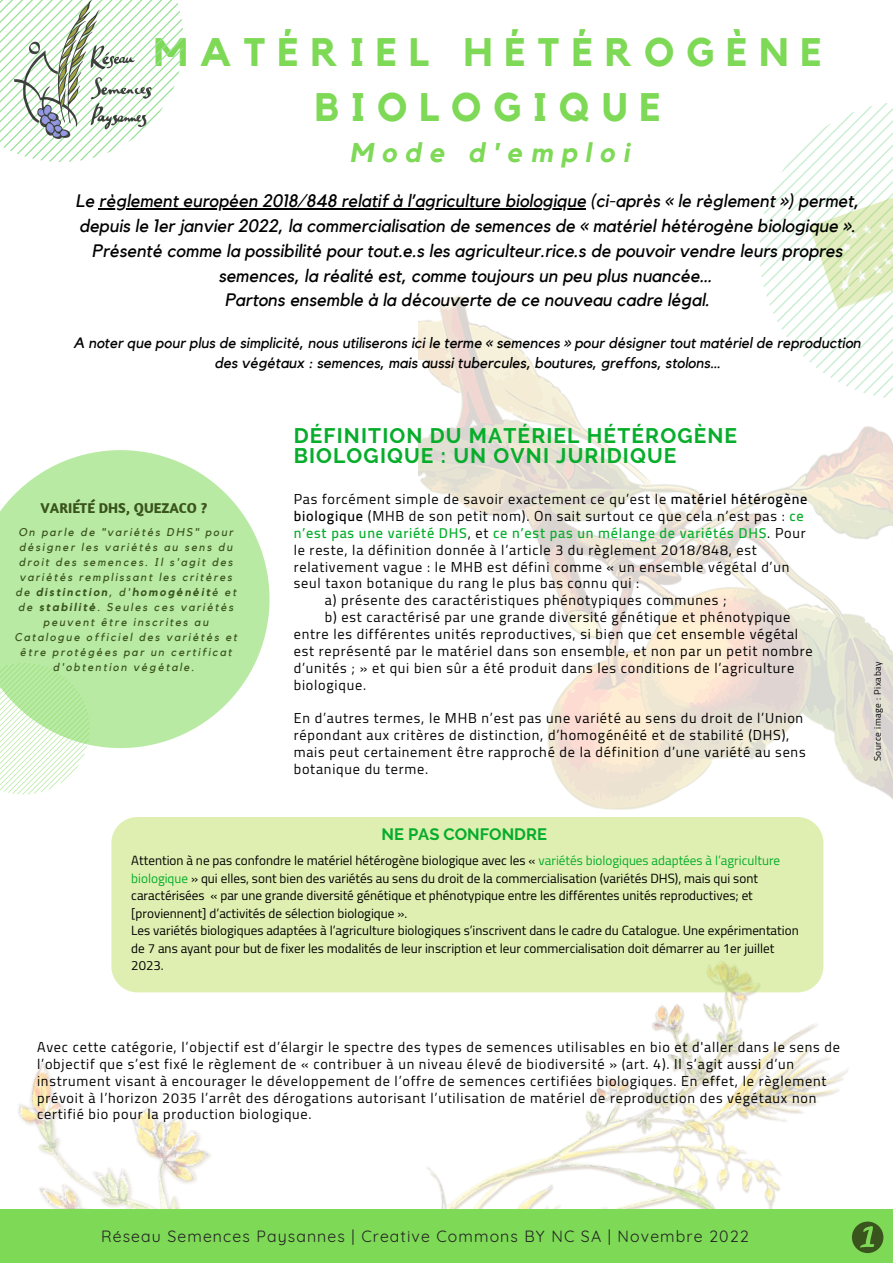
<style>
.page{position:relative;width:893px;height:1264px;background:#fff}
.page>*{position:absolute;margin:0;border:0;box-sizing:border-box;transform-origin:0 0}
.t1{font:700 39.6px/55.1px "Kollektif";letter-spacing:.3em;color:#7ed957;text-align:center}
.t2{font:italic 700 27px "Kollektif";letter-spacing:.3em;color:#7ed957}
.t3{font:700 21px/20.9px "Raleway";letter-spacing:.055em;color:#06ad2b}
.t4{font:italic 18px/24.8px "Kollektif";color:#000;text-align:center}
.t5{font:700 16.5px "Raleway";color:#06ad2b}
.t6{font:15.9px "Quicksand";letter-spacing:.07em;color:#222}
.t7{font:italic 15px/20.2px "Kollektif";color:#000;text-align:center}
.t8{font:700 14.55px "Amaranth";color:#3a541d}
.t9{font:14.25px/16.8px "Cairo";letter-spacing:.055em;color:#000}
.t10{font:600 14.25px "Cairo";letter-spacing:.055em;color:#06ad2b}
.t11{font:13.2px/17.5px "Cairo";color:#000}
.t12{font:italic 11.25px/15px "Kollektif";letter-spacing:.16em;color:#3a541d;text-align:center}
.t13{font:9.3px "Cairo";letter-spacing:.055em;color:#000}
.s1{font-weight:700}
.s2{font-weight:600}
.s3{font-weight:600;color:#06ad2b}
.s4{font-weight:400;color:#000}
.s5{color:#06ad2b}
</style>
<div class="page">
<img style="left:336px;top:877px;width:513px;height:332px">
<img style="left:18px;top:1061px;width:193px;height:148px">
<div style="left:0;top:1209px;width:892px;height:53px;background:#7ed957"></div>
<img style="left:419px;top:295px;width:473px;height:574px">
<svg style="left:759px;top:103px;width:133px;height:295px"></svg>
<svg style="left:0;top:0;width:183px;height:162px"></svg>
<img style="left:14px;top:0;width:137px;height:138px">
<div style="left:111px;top:817px;width:712px;height:175px;background:#dfefb1;border-radius:26px"></div>
<svg style="left:0;top:748px;width:86px;height:46px"></svg>
<svg style="left:0;top:450px;width:269px;height:298px;fill:#b8eaa3"></svg>
<img style="left:809px;top:193px;width:83px;height:116px">
<hr style="left:99px;top:208px;width:487px;height:1px;background:#000">
<svg style="left:852px;top:1221px;width:31px;height:31px"></svg>
<h1 class="t1" style="left:154px;top:26px;width:669px">MATÉRIEL HÉTÉROGÈNE<br>BIOLOGIQUE</h1>
<h2 class="t2" style="left:350px;top:140px;width:281px">Mode d'emploi</h2>
<p class="t4" style="left:75px;top:189px;width:784px">Le règlement européen 2018/848 relatif à l’agriculture biologique (ci-après « le règlement ») permet, depuis le 1er janvier 2022, la commercialisation de semences de « matériel hétérogène biologique ».<br>Présenté comme la possibilité pour tout.e.s les agriculteur.rice.s de pouvoir vendre leurs propres semences, la réalité est, comme toujours un peu plus nuancée…<br>Partons ensemble à la découverte de ce nouveau cadre légal.</p>
<p class="t7" style="left:73px;top:333px;width:788px">A noter que pour plus de simplicité, nous utiliserons ici le terme « semences » pour désigner tout matériel de reproduction des végétaux : semences, mais aussi tubercules, boutures, greffons, stolons…</p>
<p class="t8" style="left:41px;top:499px;width:168px">VARIÉTÉ DHS, QUEZACO ?</p>
<p class="t12" style="left:14px;top:525px;width:224px">On parle de "variétés DHS" pour désigner les variétés au sens du droit des semences. Il s'agit des variétés remplissant les critères de <span class="s1">distinction</span>, d'<span class="s1">homogénéit</span>é et de <span class="s1">stabilité</span>. Seules ces variétés peuvent être inscrites au<br>Catalogue officiel des variétés et être protégées par un certificat d'obtention végétale.</p>
<h3 class="t3" style="left:294px;top:425px;width:445px">DÉFINITION DU MATÉRIEL HÉTÉROGÈNE<br>BIOLOGIQUE : UN OVNI JURIDIQUE</h3>
<p class="t9" style="left:294px;top:491px;width:515px">Pas forcément simple de savoir exactement ce qu’est le <span class="s2">matériel hétérogène</span></p>
<p class="t9" style="left:294px;top:507px;width:511px"><span class="s2">biologique</span> (MHB de son petit nom). On sait surtout ce que cela n’est pas : <span class="s3">ce</span></p>
<p class="t10" style="left:294px;top:524px;width:513px">n’est pas une variété DHS<span class="s4">, et</span> ce n’est pas un mélange de variétés DHS<span class="s4">. Pour</span></p>
<p class="t9" style="left:294px;top:541px;width:464px">le reste, la définition donnée à l’article 3 du règlement 2018/848, est</p>
<p class="t9" style="left:294px;top:558px;width:497px">relativement vague : le MHB est défini comme « un ensemble végétal d’un</p>
<p class="t9" style="left:294px;top:575px;width:347px">seul taxon botanique du rang le plus bas connu qui :</p>
<p class="t9" style="left:325px;top:592px;width:403px">a) présente des caractéristiques phénotypiques communes ;</p>
<p class="t9" style="left:325px;top:609px;width:467px">b) est caractérisé par une grande diversité génétique et phénotypique</p>
<p class="t9" style="left:294px;top:625px;width:506px">entre les différentes unités reproductives, si bien que cet ensemble végétal</p>
<p class="t9" style="left:294px;top:642px;width:520px">est représenté par le matériel dans son ensemble, et non par un petit nombre</p>
<p class="t9" style="left:294px;top:659px;width:502px">d’unités ; » et qui bien sûr a été produit dans les conditions de l’agriculture</p>
<p class="t9" style="left:294px;top:676px;width:74px">biologique.</p>
<p class="t9" style="left:294px;top:710px;width:513px">En d’autres termes, le MHB n’est pas une variété au sens du droit de l’Union répondant aux critères de distinction, d’homogénéité et de stabilité (DHS), mais peut certainement être rapproché de la définition d’une variété au sens botanique du terme.</p>
<p class="t5" style="left:381px;top:824px;width:167px">NE PAS CONFONDRE</p>
<p class="t11" style="left:131px;top:852px;width:668px">Attention à ne pas confondre le matériel hétérogène biologique avec les « <span class="s5">variétés biologiques adaptées à l’agriculture biologique</span> » qui elles, sont bien des variétés au sens du droit de la commercialisation (variétés DHS), mais qui sont caractérisées « par une grande diversité génétique et phénotypique entre les différentes unités reproductives; et [proviennent] d’activités de sélection biologique ».<br>Les variétés biologiques adaptées à l’agriculture biologiques s’inscrivent dans le cadre du Catalogue. Une expérimentation de 7 ans ayant pour but de fixer les modalités de leur inscription et leur commercialisation doit démarrer au 1er juillet 2023.</p>
<p class="t13" style="left:872px;top:761px;width:101px;rotate:-90deg">Source image : Pixabay</p>
<p class="t9" style="left:37px;top:1038px;width:804px">Avec cette catégorie, l’objectif est d’élargir le spectre des types de semences utilisables en bio et d'aller dans le sens de l’objectif que s’est fixé le règlement de « contribuer à un niveau élevé de biodiversité » (art. 4). Il s’agit aussi d’un instrument visant à encourager le développement de l’offre de semences certifiées biologiques. En effet, le règlement prévoit à l’horizon 2035 l’arrêt des dérogations autorisant l’utilisation de matériel de reproduction des végétaux non certifié bio pour la production biologique.</p>
<p class="t6" style="left:101px;top:1226px;width:649px">Réseau Semences Paysannes | Creative Commons BY NC SA | Novembre 2022</p>
</div>
